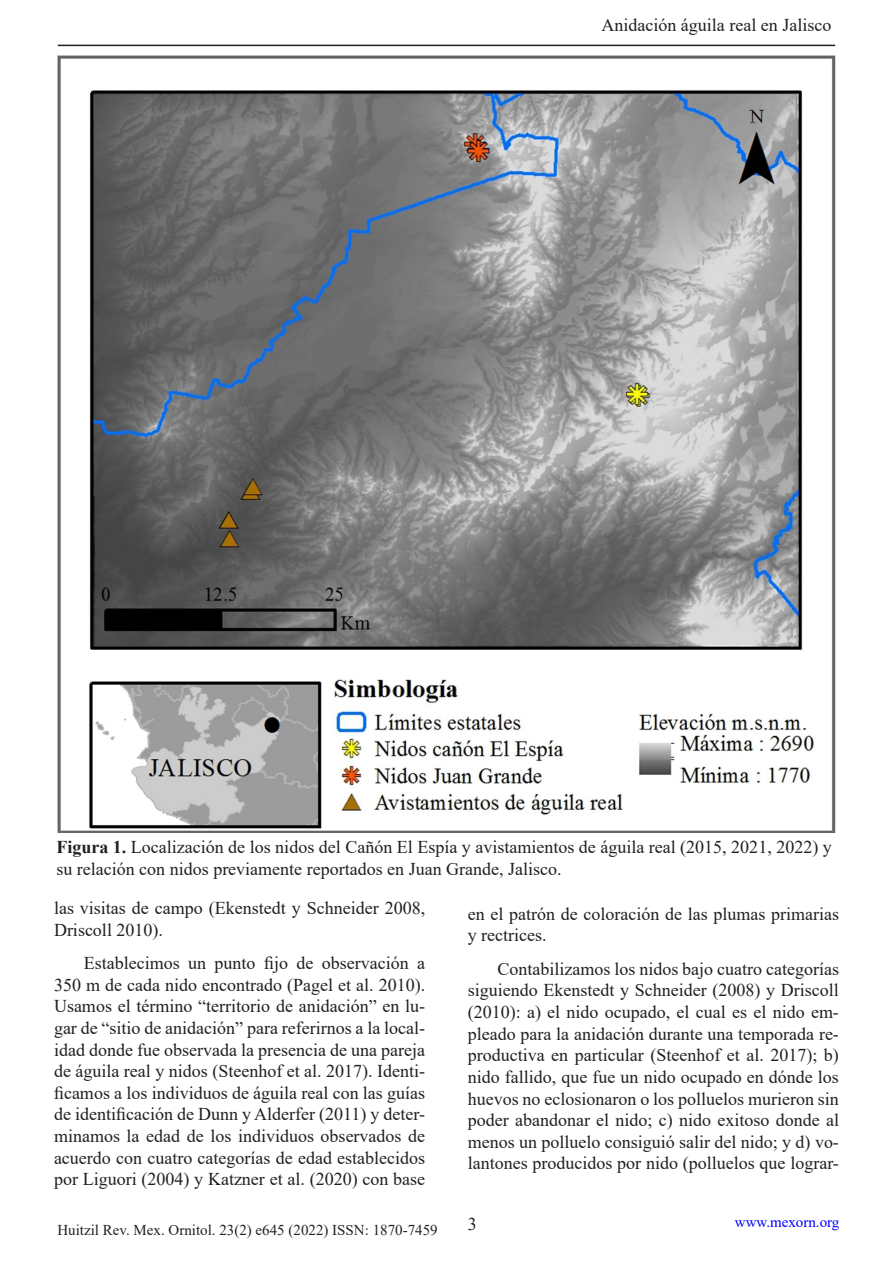
<style>
.page{position:relative;width:893px;height:1263px;background:#fff}
.page>*{position:absolute;margin:0;border:0;box-sizing:border-box;transform-origin:0 0}
.t1{font:18px/21.6px "Times New Roman";color:#231f20}
.t2{font:15px "Times New Roman";color:#231f20}
.t3{font:15px "Times New Roman";color:#00f}
.s1{font-weight:700}
</style>
<div class="page">
<hr style="left:58px;top:45px;width:777px;height:1px;background:#231f20">
<img style="left:57px;top:55px;width:778px;height:778px">
<p class="t1" style="left:601px;top:13px;width:231px">Anidación águila real en Jalisco</p>
<p class="t1" style="left:56px;top:836px;width:777px"><span class="s1">Figura 1.</span> Localización de los nidos del Cañón El Espía y avistamientos de águila real (2015, 2021, 2022) y su relación con nidos previamente reportados en Juan Grande, Jalisco.</p>
<p class="t1" style="left:54px;top:897px;width:373px">las visitas de campo (Ekenstedt y Schneider 2008,<br>Driscoll 2010).</p>
<p class="t1" style="left:54px;top:952px;width:373px;text-align:justify;text-indent:30px">Establecimos un punto fijo de observación a 350 m de cada nido encontrado (Pagel et al. 2010).<br>Usamos el término “territorio de anidación” en lu&shy;gar de “sitio de anidación” para referirnos a la local&shy;idad donde fue observada la presencia de una pareja de águila real y nidos (Steenhof et al. 2017). Identi&shy;ficamos a los individuos de águila real con las guías de identificación de Dunn y Alderfer (2011) y deter&shy;minamos la edad de los individuos observados de acuerdo con cuatro categorías de edad establecidos por Liguori (2004) y Katzner et al. (2020) con base</p>
<p class="t2" style="left:57px;top:1219px;width:382px">Huitzil Rev. Mex. Ornitol. 23(2) e645 (2022) ISSN: 1870-7459</p>
<p class="t1" style="left:468px;top:902px;width:373px">en el patrón de coloración de las plumas primarias y rectrices.</p>
<p class="t1" style="left:468px;top:957px;width:373px;text-align:justify;text-indent:30px">Contabilizamos los nidos bajo cuatro categorías siguiendo Ekenstedt y Schneider (2008) y Driscoll (2010): a) el nido ocupado, el cual es el nido em&shy;pleado para la anidación durante una temporada re&shy;productiva en particular (Steenhof et al. 2017); b) nido fallido, que fue un nido ocupado en dónde los huevos no eclosionaron o los polluelos murieron sin poder abandonar el nido; c) nido exitoso donde al menos un polluelo consiguió salir del nido; y d) vo&shy;lantones producidos por nido (polluelos que lograr-</p>
<p class="t1" style="left:468px;top:1213px;width:10px">3</p>
<p class="t3" style="left:735px;top:1211px;width:106px">www.mexorn.org</p>
</div>
